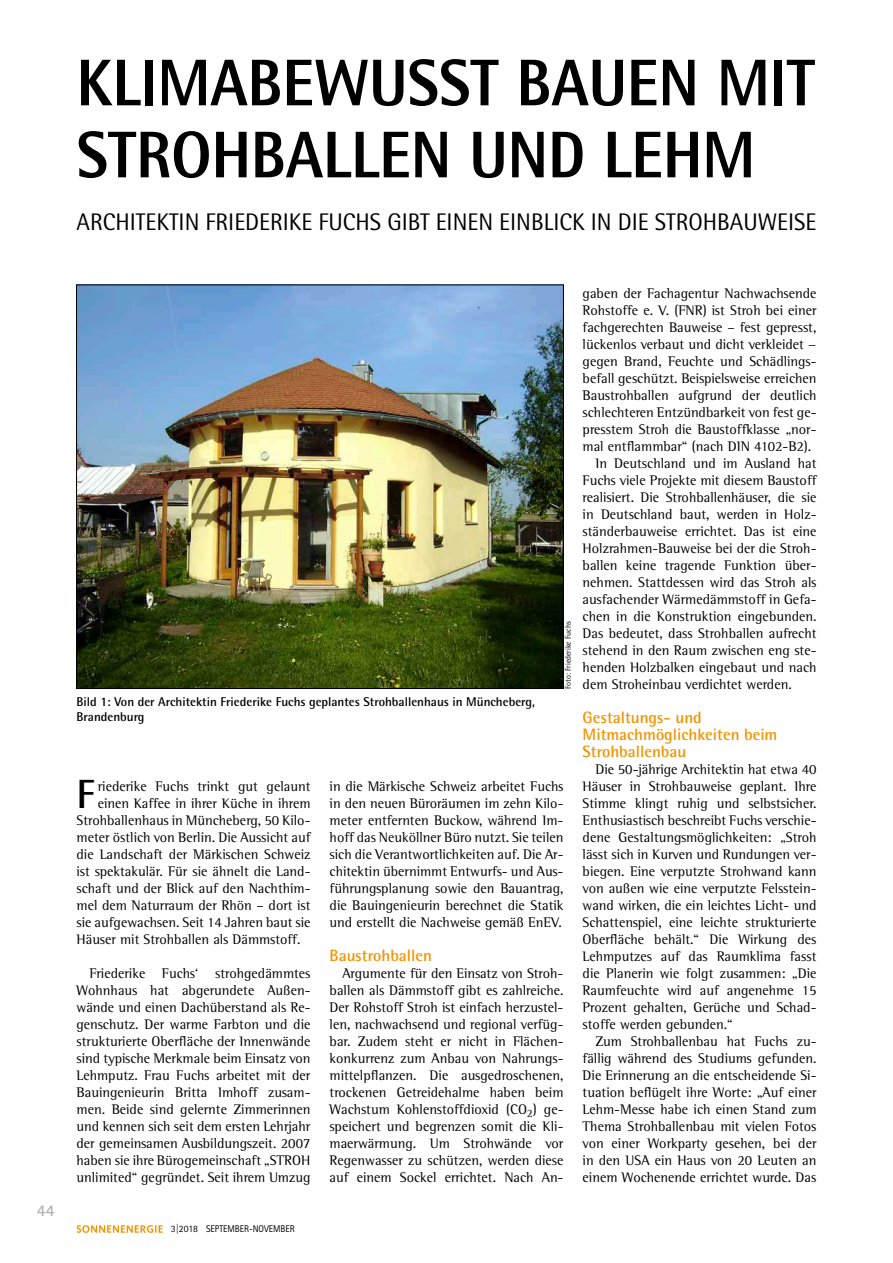
<style>
.page{position:relative;width:893px;height:1263px;background:#fff}
.page>*{position:absolute;margin:0;border:0;box-sizing:border-box;transform-origin:0 0}
.t1{font:800 66px/72px "Rotis Semi Sans Std";color:#000;scale:.92 1}
.t2{font:700 40.8px "Rotis Semi Sans Std";color:#000}
.t3{font:24px "Rotis Semi Sans Std";color:#000}
.t4{font:700 16.5px/17px "Rotis Semi Sans Std";color:#f29400}
.t5{font:700 16.5px "Rotis Semi Sans Std";color:#b1b3b4}
.t6{font:14.25px/17px "Rotis Semi Serif Std";color:#000;text-align:justify}
.t7{font:700 12.75px/15px "Rotis Semi Sans Std";color:#000}
.t8{font:9.75px "Rotis Sans Serif Std";color:#000}
.t9{font:8.25px "Rotis Semi Sans Std";color:#000;scale:.94 1}
</style>
<div class="page">
<svg style="left:77px;top:1225px;width:86px;height:8px"></svg>
<img style="left:78px;top:287px;width:484px;height:400px">
<h1 class="t1" style="left:77px;top:46px;width:804px">KLIMABEWUSST BAUEN MIT<br>STROHBALLEN UND LEHM</h1>
<h3 class="t3" style="left:77px;top:207px;width:741px">ARCHITEKTIN FRIEDERIKE FUCHS GIBT EINEN EINBLICK IN DIE STROHBAUWEISE</h3>
<p class="t5" style="left:37px;top:1200px;width:19px">44</p>
<p class="t7" style="left:77px;top:694px;width:460px">Bild 1: Von der Architektin Friederike Fuchs geplantes Strohballenhaus in Müncheberg,<br>Brandenburg</p>
<p class="t9" style="left:563px;top:689px;width:73px;rotate:-90deg">Foto: Friederike Fuchs</p>
<h2 class="t2" style="left:77px;top:769px;width:20px">F</h2>
<p class="t6" style="left:98px;top:778px;width:214px">riederike Fuchs trinkt gut gelaunt</p>
<p class="t6" style="left:98px;top:795px;width:214px">einen Kaffee in ihrer Küche in ihrem</p>
<p class="t6" style="left:77px;top:812px;width:235px">Strohballenhaus in Müncheberg, 50 Kilo-</p>
<p class="t6" style="left:77px;top:829px;width:235px">meter östlich von Berlin. Die Aussicht auf</p>
<p class="t6" style="left:77px;top:846px;width:235px">die Landschaft der Märkischen Schweiz</p>
<p class="t6" style="left:77px;top:863px;width:235px">ist spektakulär. Für sie ähnelt die Land-</p>
<p class="t6" style="left:77px;top:880px;width:235px">schaft und der Blick auf den Nachthim-</p>
<p class="t6" style="left:77px;top:897px;width:235px">mel dem Naturraum der Rhön – dort ist</p>
<p class="t6" style="left:77px;top:914px;width:235px">sie aufgewachsen. Seit 14 Jahren baut sie</p>
<p class="t6" style="left:77px;top:931px;width:225px">Häuser mit Strohballen als Dämmstoff.</p>
<p class="t6" style="left:77px;top:965px;width:235px;text-indent:13px">Friederike Fuchs‘ strohgedämmtes Wohnhaus hat abgerundete Außen&shy;wände und einen Dachüberstand als Re&shy;genschutz. Der warme Farbton und die strukturierte Oberfläche der Innenwände sind typische Merkmale beim Einsatz von Lehmputz. Frau Fuchs arbeitet mit der Bauingenieurin Britta Imhoff zusam&shy;men. Beide sind gelernte Zimmerinnen und kennen sich seit dem ersten Lehrjahr der gemeinsamen Ausbildungszeit. 2007 haben sie ihre Bürogemeinschaft „STROH unlimited“ gegründet. Seit ihrem Umzug</p>
<p class="t6" style="left:330px;top:778px;width:235px">in die Märkische Schweiz arbeitet Fuchs in den neuen Büroräumen im zehn Kilo&shy;meter entfernten Buckow, während Im&shy;hoff das Neuköllner Büro nutzt. Sie teilen sich die Verantwortlichkeiten auf. Die Ar&shy;chitektin übernimmt Entwurfs- und Aus&shy;führungsplanung sowie den Bauantrag, die Bauingenieurin berechnet die Statik und erstellt die Nachweise gemäß EnEV.</p>
<p class="t4" style="left:330px;top:947px;width:104px">Baustrohballen</p>
<p class="t6" style="left:330px;top:965px;width:235px;text-indent:13px">Argumente für den Einsatz von Stroh&shy;ballen als Dämmstoff gibt es zahlreiche.<br>Der Rohstoff Stroh ist einfach herzustel&shy;len, nachwachsend und regional verfüg&shy;bar. Zudem steht er nicht in Flächen&shy;konkurrenz zum Anbau von Nahrungs&shy;mittelpflanzen. Die ausgedroschenen, trockenen Getreidehalme haben beim Wachstum Kohlenstoffdioxid (CO<sub>2</sub>) ge&shy;speichert und begrenzen somit die Kli&shy;maerwärmung. Um Strohwände vor Regenwasser zu schützen, werden diese auf einem Sockel errichtet. Nach An-</p>
<p class="t6" style="left:583px;top:284px;width:235px">gaben der Fachagentur Nachwachsende</p>
<p class="t6" style="left:583px;top:301px;width:235px">Rohstoffe e. V. (FNR) ist Stroh bei einer</p>
<p class="t6" style="left:583px;top:318px;width:235px">fachgerechten Bauweise – fest gepresst,</p>
<p class="t6" style="left:583px;top:335px;width:235px">lückenlos verbaut und dicht verkleidet −</p>
<p class="t6" style="left:583px;top:352px;width:235px">gegen Brand, Feuchte und Schädlings-</p>
<p class="t6" style="left:583px;top:369px;width:235px">befall geschützt. Beispielsweise erreichen</p>
<p class="t6" style="left:583px;top:386px;width:235px">Baustrohballen aufgrund der deutlich</p>
<p class="t6" style="left:583px;top:403px;width:235px">schlechteren Entzündbarkeit von fest ge-</p>
<p class="t6" style="left:583px;top:420px;width:235px">presstem Stroh die Baustoffklasse „nor-</p>
<p class="t6" style="left:583px;top:437px;width:230px">mal entflammbar“ (nach DIN 4102-B2).</p>
<p class="t6" style="left:595px;top:455px;width:223px">In Deutschland und im Ausland hat</p>
<p class="t6" style="left:583px;top:472px;width:235px">Fuchs viele Projekte mit diesem Baustoff</p>
<p class="t6" style="left:583px;top:489px;width:235px">realisiert. Die Strohballenhäuser, die sie</p>
<p class="t6" style="left:583px;top:506px;width:235px">in Deutschland baut, werden in Holz-</p>
<p class="t6" style="left:583px;top:523px;width:235px">ständerbauweise errichtet. Das ist eine</p>
<p class="t6" style="left:583px;top:540px;width:235px">Holzrahmen-Bauweise bei der die Stroh-</p>
<p class="t6" style="left:583px;top:557px;width:235px">ballen keine tragende Funktion über-</p>
<p class="t6" style="left:583px;top:574px;width:235px">nehmen. Stattdessen wird das Stroh als</p>
<p class="t6" style="left:583px;top:591px;width:235px">ausfachender Wärmedämmstoff in Gefa-</p>
<p class="t6" style="left:583px;top:608px;width:235px">chen in die Konstruktion eingebunden.</p>
<p class="t6" style="left:583px;top:625px;width:235px">Das bedeutet, dass Strohballen aufrecht</p>
<p class="t6" style="left:583px;top:642px;width:235px">stehend in den Raum zwischen eng ste-</p>
<p class="t6" style="left:583px;top:659px;width:235px">henden Holzbalken eingebaut und nach</p>
<p class="t6" style="left:583px;top:676px;width:211px">dem Stroheinbau verdichtet werden.</p>
<p class="t4" style="left:583px;top:709px;width:196px">Gestaltungs- und<br>Mitmachmöglichkeiten beim<br>Strohballenbau</p>
<p class="t6" style="left:583px;top:761px;width:235px;text-indent:13px">Die 50-jährige Architektin hat etwa 40<br>Häuser in Strohbauweise geplant. Ihre Stimme klingt ruhig und selbstsicher.<br>Enthusiastisch beschreibt Fuchs verschie&shy;dene Gestaltungsmöglichkeiten: „Stroh lässt sich in Kurven und Rundungen ver&shy;biegen. Eine verputzte Strohwand kann von außen wie eine verputzte Felsstein&shy;wand wirken, die ein leichtes Licht- und Schattenspiel, eine leichte strukturierte Oberfläche behält.“ Die Wirkung des Lehmputzes auf das Raumklima fasst die Planerin wie folgt zusammen: „Die Raumfeuchte wird auf angenehme 15<br>Prozent gehalten, Gerüche und Schad&shy;stoffe werden gebunden.“</p>
<p class="t6" style="left:583px;top:1033px;width:235px;text-indent:13px">Zum Strohballenbau hat Fuchs zu&shy;fällig während des Studiums gefunden.<br>Die Erinnerung an die entscheidende Si&shy;tuation beflügelt ihre Worte: „Auf einer Lehm-Messe habe ich einen Stand zum Thema Strohballenbau mit vielen Fotos von einer Workparty gesehen, bei der in den USA ein Haus von 20 Leuten an einem Wochenende errichtet wurde. Das</p>
<p class="t8" style="left:171px;top:1223px;width:125px">3|2018 SEPTEMBER-NOVEMBER</p>
</div>
